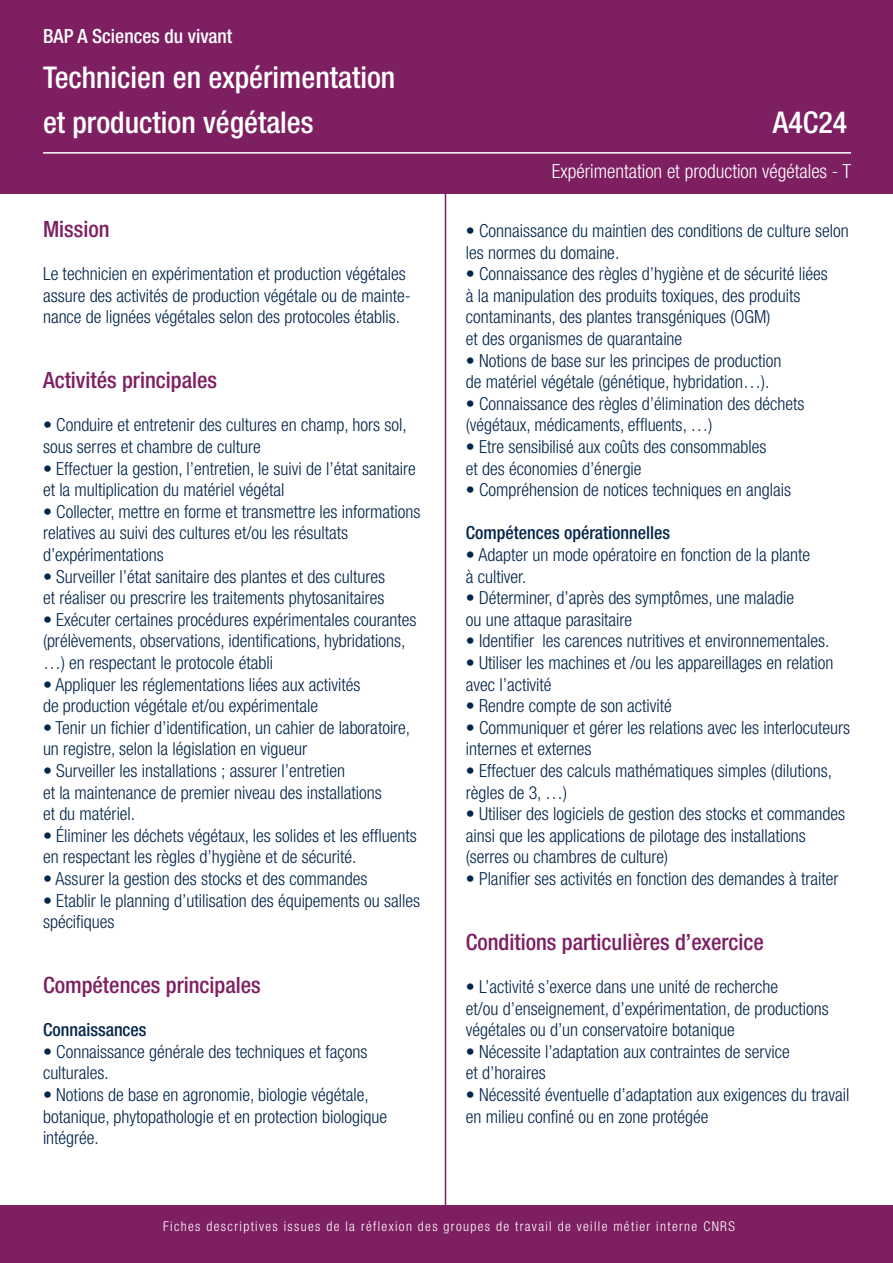
<style>
.page{position:relative;width:893px;height:1263px;background:#fff}
.page>*{position:absolute;margin:0;border:0;box-sizing:border-box;transform-origin:0 0}
.t1{font:500 condensed 30px/45px "Helvetica Neue LT Std";color:#fff}
.t2{font:500 condensed 22.5px "Helvetica Neue LT Std";color:#7e1f62}
.t3{font:300 condensed 19.5px "Helvetica Neue LT Std";color:#fff}
.t4{font:500 condensed 19.5px "Helvetica Neue LT Std";color:#fff}
.t5{font:300 condensed 18px/21.6px "Helvetica Neue LT Std";color:#04264b}
.t6{font:500 condensed 18px "Helvetica Neue LT Std";color:#04264b}
.t7{font:300 condensed 13.5px "Helvetica Neue LT Std";letter-spacing:.1em;color:#fff}
</style>
<div class="page">
<hr style="left:445px;top:0;width:1px;height:1209px;background:#7e1f62">
<div style="left:0;top:0;width:893px;height:194px;background:#7e1f62"></div>
<hr style="left:43px;top:152px;width:808px;height:2px;background:#fff">
<div style="left:0;top:1205px;width:893px;height:58px;background:#7e1f62"></div>
<p class="t4" style="left:43px;top:29px;width:191px">BAP A Sciences du vivant</p>
<h1 class="t1" style="left:43px;top:57px;width:354px">Technicien en expérimentation et production végétales</h1>
<p class="t2" style="left:43px;top:221px;width:68px">Mission</p>
<p class="t5" style="left:43px;top:264px;width:369px">Le technicien en expérimentation et production végétales assure des activités de production végétale ou de mainte&shy;nance de lignées végétales selon des protocoles établis.</p>
<p class="t2" style="left:43px;top:372px;width:176px">Activités principales</p>
<p class="t5" style="left:43px;top:416px;width:365px">• Conduire et entretenir des cultures en champ, hors sol, sous serres et chambre de culture</p>
<p class="t5" style="left:43px;top:459px;width:374px">• Effectuer la gestion, l’entretien, le suivi de l’état sanitaire et la multiplication du matériel végétal</p>
<p class="t5" style="left:43px;top:502px;width:379px">• Collecter, mettre en forme et transmettre les informations relatives au suivi des cultures et/ou les résultats d’expérimentations</p>
<p class="t5" style="left:43px;top:567px;width:344px">• Surveiller l’état sanitaire des plantes et des cultures et réaliser ou prescrire les traitements phytosanitaires</p>
<p class="t5" style="left:43px;top:610px;width:375px">• Exécuter certaines procédures expérimentales courantes (prélèvements, observations, identifications, hybridations, …) en respectant le protocole établi</p>
<p class="t5" style="left:43px;top:675px;width:319px">• Appliquer les réglementations liées aux activités de production végétale et/ou expérimentale</p>
<p class="t5" style="left:43px;top:718px;width:369px">• Tenir un fichier d’identification, un cahier de laboratoire, un registre, selon la législation en vigueur</p>
<p class="t5" style="left:43px;top:761px;width:340px">• Surveiller les installations ; assurer l’entretien<br>et la maintenance de premier niveau des installations et du matériel.</p>
<p class="t5" style="left:43px;top:826px;width:375px">• éliminer les déchets végétaux, les solides et les effluents en respectant les règles d’hygiène et de sécurité.</p>
<p class="t5" style="left:43px;top:869px;width:326px">• Assurer la gestion des stocks et des commandes</p>
<p class="t5" style="left:43px;top:891px;width:379px">• Etablir le planning d’utilisation des équipements ou salles spécifiques</p>
<p class="t2" style="left:43px;top:977px;width:219px">Compétences principales</p>
<p class="t6" style="left:43px;top:1023px;width:105px">Connaissances</p>
<p class="t5" style="left:43px;top:1042px;width:326px">• Connaissance générale des techniques et façons culturales.</p>
<p class="t5" style="left:43px;top:1085px;width:346px">• Notions de base en agronomie, biologie végétale, botanique, phytopathologie et en protection biologique intégrée.</p>
<h1 class="t1" style="left:773px;top:102px;width:76px">A4C24</h1>
<p class="t3" style="left:552px;top:164px;width:301px">Expérimentation et production végétales - T</p>
<p class="t5" style="left:466px;top:221px;width:385px">• Connaissance du maintien des conditions de culture selon les normes du domaine.</p>
<p class="t5" style="left:466px;top:264px;width:364px">• Connaissance des règles d’hygiène et de sécurité liées à la manipulation des produits toxiques, des produits contaminants, des plantes transgéniques (OGM)<br>et des organismes de quarantaine</p>
<p class="t5" style="left:466px;top:351px;width:317px">• Notions de base sur les principes de production de matériel végétale (génétique, hybridation…).</p>
<p class="t5" style="left:466px;top:394px;width:340px">• Connaissance des règles d’élimination des déchets (végétaux, médicaments, effluents, …)</p>
<p class="t5" style="left:466px;top:437px;width:302px">• Etre sensibilisé aux coûts des consommables et des économies d’énergie</p>
<p class="t5" style="left:466px;top:480px;width:327px">• Compréhension de notices techniques en anglais</p>
<p class="t6" style="left:466px;top:526px;width:206px">Compétences opérationnelles</p>
<p class="t5" style="left:466px;top:545px;width:346px">• Adapter un mode opératoire en fonction de la plante à cultiver.</p>
<p class="t5" style="left:466px;top:588px;width:330px">• Déterminer, d’après des symptômes, une maladie ou une attaque parasitaire</p>
<p class="t5" style="left:466px;top:632px;width:365px">• Identifier les carences nutritives et environnementales.</p>
<p class="t5" style="left:466px;top:653px;width:369px">• Utiliser les machines et /ou les appareillages en relation avec l’activité</p>
<p class="t5" style="left:466px;top:696px;width:208px">• Rendre compte de son activité</p>
<p class="t5" style="left:466px;top:718px;width:386px">• Communiquer et gérer les relations avec les interlocuteurs internes et externes</p>
<p class="t5" style="left:466px;top:761px;width:368px">• Effectuer des calculs mathématiques simples (dilutions, règles de 3, …)</p>
<p class="t5" style="left:466px;top:804px;width:381px">• Utiliser des logiciels de gestion des stocks et commandes ainsi que les applications de pilotage des installations (serres ou chambres de culture)</p>
<p class="t5" style="left:466px;top:869px;width:374px">• Planifier ses activités en fonction des demandes à traiter</p>
<p class="t2" style="left:466px;top:934px;width:300px">Conditions particulières d’exercice</p>
<p class="t5" style="left:466px;top:977px;width:365px">• L’activité s’exerce dans une unité de recherche<br>et/ou d’enseignement, d’expérimentation, de productions végétales ou d’un conservatoire botanique</p>
<p class="t5" style="left:466px;top:1042px;width:326px">• Nécessite l’adaptation aux contraintes de service et d’horaires</p>
<p class="t5" style="left:466px;top:1085px;width:385px">• Nécessité éventuelle d’adaptation aux exigences du travail en milieu confiné ou en zone protégée</p>
<p class="t7" style="left:163px;top:1221px;width:573px">Fiches descriptives issues de la réflexion des groupes de travail de veille métier interne CNRS</p>
</div>
